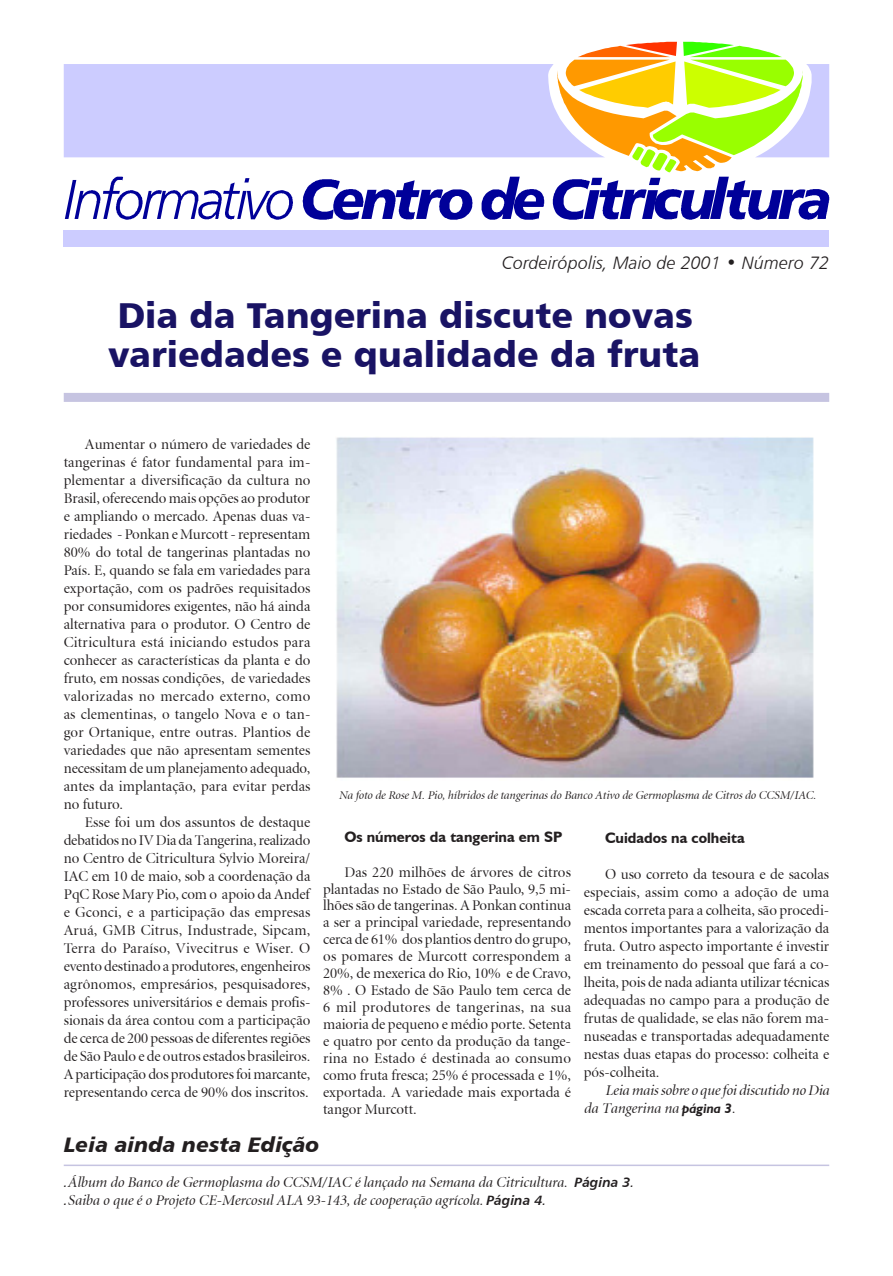
<style>
.page{position:relative;width:893px;height:1276px;background:#fff}
.page>*{position:absolute;margin:0;border:0;box-sizing:border-box;transform-origin:0 0}
.t1{font:36px "Humanist 777 BT Black B";color:#191364}
.t2{font:21px "Humanist 777 BT Black Italic B";color:#231f20}
.t3{font:18px "Humanist 777 BT Light Italic B";color:#231f20}
.Corpo_do_Texto{font:15px/18px "Atlante Display S Si Display";color:#231f20;text-align:justify}
.Corpo_do_Texto-2{font:italic 15px/18px "Atlante Display S Si Display";color:#231f20}
.Título_1{font:700 15px "Humanist 521 BT";color:#231f20}
.t4{font:italic 12px "Atlante Display S Si Display";color:#231f20}
.s1{font-family:"Humanist 521 BT";font-weight:700;font-size:13.5px}
.s2{font-family:"Humanist 777 BT Italic B";font-style:normal;font-size:13.5px}
.s3{font-family:"Humanist 777 BT Bold Italic B";font-style:normal;font-size:13.5px}
</style>
<div class="page">
<div style="left:64px;top:393px;width:765px;height:9px;background:#c6c4e1"></div>
<div style="left:64px;top:64px;width:489px;height:93px;background:#ccf"></div>
<div style="left:64px;top:230px;width:765px;height:17px;background:#ccf"></div>
<svg style="left:65px;top:177px;width:228px;height:43px"></svg>
<svg style="left:553px;top:42px;width:276px;height:178px"></svg>
<svg style="left:482px;top:177px;width:62px;height:43px"></svg>
<svg style="left:303px;top:179px;width:170px;height:41px"></svg>
<hr style="left:64px;top:1164px;width:765px;height:2px;background:#c6c4e1">
<img style="left:336px;top:437px;width:478px;height:341px">
<p class="t3" style="left:502px;top:251px;width:329px">Cordeirópolis, Maio de 2001 • Número 72</p>
<p class="t1" style="left:118px;top:292px;width:577px">Dia da Tangerina discute novas</p>
<p class="t1" style="left:108px;top:331px;width:594px">variedades e qualidade da fruta</p>
<p class="Corpo_do_Texto" style="left:64px;top:435px;width:248px;text-indent:21px">Aumentar o número de variedades de tangerinas é fator fundamental para im&shy;plementar a diversificação da cultura no Brasil, oferecendo mais opções ao produtor e ampliando o mercado. Apenas duas va&shy;riedades - Ponkan e Murcott - representam 80% do total de tangerinas plantadas no País. E, quando se fala em variedades para exportação, com os padrões requisitados por consumidores exigentes, não há ainda alternativa para o produtor. O Centro de Citricultura está iniciando estudos para conhecer as características da planta e do fruto, em nossas condições, de variedades valorizadas no mercado externo, como as clementinas, o tangelo Nova e o tan&shy;gor Ortanique, entre outras. Plantios de variedades que não apresentam sementes necessitam de um planejamento adequado, antes da implantação, para evitar perdas no futuro.</p>
<p class="Corpo_do_Texto" style="left:64px;top:813px;width:248px;text-indent:21px">Esse foi um dos assuntos de destaque debatidos no IV Dia da Tangerina, realizado no Centro de Citricultura Sylvio Moreira/ IAC em 10 de maio, sob a coordenação da PqC Rose Mary Pio, com o apoio da Andef e Gconci, e a participação das empresas Aruá, GMB Citrus, Industrade, Sipcam, Terra do Paraíso, Vivecitrus e Wiser. O evento destinado a produtores, engenheiros agrônomos, empresários, pesquisadores, professores universitários e demais profis&shy;sionais da área contou com a participação de cerca de 200 pessoas de diferentes regiões de São Paulo e de outros estados brasileiros.<br>A participação dos produtores foi marcante, representando cerca de 90% dos inscritos.</p>
<p class="t4" style="left:339px;top:789px;width:479px">Na foto de Rose M. Pio, híbridos de tangerinas do Banco Ativo de Germoplasma de Citros do CCSM/IAC.</p>
<p class="Título_1" style="left:344px;top:827px;width:219px">Os números da tangerina em SP</p>
<p class="Corpo_do_Texto" style="left:323px;top:864px;width:249px;line-height:17px;text-indent:21px">Das 220 milhões de árvores de citros plantadas no Estado de São Paulo, 9,5 mi&shy;lhões são de tangerinas. A Ponkan continua a ser a principal variedade, representando cerca de 61% dos plantios dentro do grupo, os pomares de Murcott correspondem a 20%, de mexerica do Rio, 10% e de Cravo, 8% . O Estado de São Paulo tem cerca de 6 mil produtores de tangerinas, na sua maioria de pequeno e médio porte. Setenta e quatro por cento da produção da tange&shy;rina no Estado é destinada ao consumo como fruta fresca; 25% é processada e 1%, exportada. A variedade mais exportada é tangor Murcott.</p>
<p class="Título_1" style="left:605px;top:828px;width:141px">Cuidados na colheita</p>
<p class="Corpo_do_Texto" style="left:584px;top:865px;width:247px;text-indent:21px">O uso correto da tesoura e de sacolas especiais, assim como a adoção de uma escada correta para a colheita, são procedi&shy;mentos importantes para a valorização da fruta. Outro aspecto importante é investir em treinamento do pessoal que fará a co&shy;lheita, pois de nada adianta utilizar técnicas adequadas no campo para a produção de frutas de qualidade, se elas não forem ma&shy;nuseadas e transportadas adequadamente nestas duas etapas do processo: colheita e pós-colheita.</p>
<p class="Corpo_do_Texto-2" style="left:584px;top:1081px;width:247px;text-indent:21px">Leia mais sobre o que foi discutido no Dia da Tangerina na <span class="s1">página 3</span>.</p>
<p class="t2" style="left:64px;top:1130px;width:257px">Leia ainda nesta Edição</p>
<p class="Corpo_do_Texto-2" style="left:64px;top:1173px;width:572px"><span class="s2">.</span>Álbum do Banco de Germoplasma do CCSM/IAC é lançado na Semana da Citricultura. <span class="s3">Página 3</span><span class="s2">.</span></p>
<p class="Corpo_do_Texto-2" style="left:64px;top:1191px;width:484px"><span class="s2">.</span>Saiba o que é o Projeto CE-Mercosul ALA 93-143, de cooperação agrícola. <span class="s3">Página 4</span><span class="s2">.</span></p>
</div>
